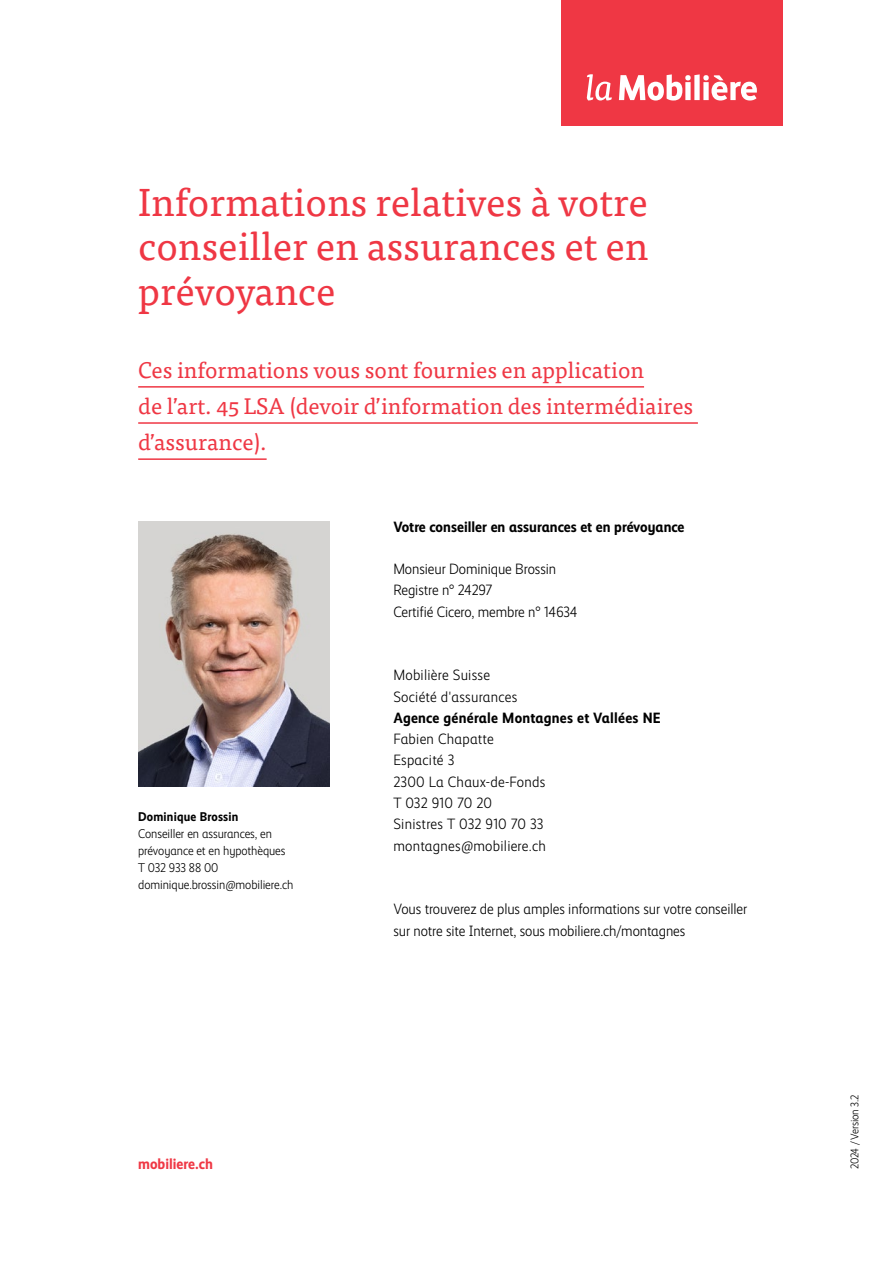
<style>
.page{position:relative;width:893px;height:1263px;background:#fff}
.page>*{position:absolute;margin:0;border:0;box-sizing:border-box;transform-origin:0 0}
.subheadline-1{font:39px/44.7px "Tisa Pro";color:#ef3744;text-align:justify}
.Lead_Unterstrichen_1{font:22.5px/36.2px "Tisa Pro";color:#ef3744}
.Adresse{font:300 15px/21.3px "Mobiliar Realist";letter-spacing:.015em;color:#000}
.paragraph_aftersubhe{font:300 15px/21.3px "Mobiliar Realist";letter-spacing:-.005em;color:#000}
.paragraph_01{font:300 15px "Mobiliar Realist";letter-spacing:-.005em;color:#000}
.subheadline-2{font:700 15px "Mobiliar Realist";color:#000}
.Standort{font:700 15px "Mobiliar Realist";letter-spacing:.015em;color:#000}
.Email{font:300 15px "Mobiliar Realist";letter-spacing:.015em;color:#000}
.t1{font:700 15px "Mobiliar Realist";color:#ef3744}
.paragraph_02{font:300 12.75px/17px "Mobiliar Realist";letter-spacing:-.005em;color:#000}
.paragraph_02-2{font:700 12.75px "Mobiliar Realist";letter-spacing:.015em;color:#000}
.paragraph{font:300 11.25px "Mobiliar Realist";letter-spacing:-.005em;color:#000}
</style>
<div class="page">
<hr style="left:138px;top:386px;width:506px;height:2px;background:#ef3744">
<hr style="left:138px;top:422px;width:560px;height:2px;background:#ef3744">
<hr style="left:138px;top:458px;width:129px;height:2px;background:#ef3744">
<img style="left:138px;top:521px;width:192px;height:266px">
<div style="left:561px;top:0;width:221px;height:125px;background:#ef3744"></div>
<svg style="left:619px;top:74px;width:138px;height:27px"></svg>
<svg style="left:587px;top:74px;width:25px;height:26px"></svg>
<p class="subheadline-1" style="left:138px;top:177px;width:512px">Informations relatives à votre conseiller en assurances et en prévoyance</p>
<p class="Lead_Unterstrichen_1" style="left:138px;top:351px;width:557px">Ces informations vous sont fournies en application<br>de lʼart. 45 LSA (devoir dʼinformation des intermédiaires dʼassurance).</p>
<p class="subheadline-2" style="left:393px;top:518px;width:293px">Votre conseiller en assurances et en prévoyance</p>
<p class="paragraph_02-2" style="left:138px;top:809px;width:102px">Dominique Brossin</p>
<p class="paragraph_02" style="left:138px;top:825px;width:149px">Conseiller en assurances, en prévoyance et en hypothèques</p>
<p class="paragraph_02" style="left:138px;top:859px;width:82px">T 032 933 88 00</p>
<p class="paragraph_02" style="left:138px;top:876px;width:157px">dominique.brossin@mobiliere.ch</p>
<p class="t1" style="left:138px;top:1155px;width:76px">mobiliere.ch</p>
<p class="paragraph_01" style="left:393px;top:561px;width:164px">Monsieur Dominique Brossin</p>
<p class="paragraph_01" style="left:393px;top:582px;width:100px">Registre n° 24297</p>
<p class="paragraph_01" style="left:393px;top:603px;width:186px">Certifié Cicero, membre n° 14634</p>
<p class="Adresse" style="left:393px;top:665px;width:125px">Mobilière Suisse<br>Société d'assurances</p>
<p class="Standort" style="left:393px;top:709px;width:269px">Agence générale Montagnes et Vallées NE</p>
<p class="Adresse" style="left:393px;top:729px;width:102px">Fabien Chapatte</p>
<p class="Adresse" style="left:393px;top:750px;width:62px">Espacité 3</p>
<p class="Adresse" style="left:393px;top:771px;width:154px">2300 La Chaux-de-Fonds</p>
<p class="Adresse" style="left:393px;top:792px;width:100px">T 032 910 70 20</p>
<p class="Adresse" style="left:393px;top:814px;width:152px">Sinistres T 032 910 70 33</p>
<p class="Email" style="left:393px;top:837px;width:154px">montagnes@mobiliere.ch</p>
<p class="paragraph_aftersubhe" style="left:393px;top:899px;width:355px">Vous trouverez de plus amples informations sur votre conseiller sur notre site Internet, sous mobiliere.ch/montagnes</p>
<p class="paragraph" style="left:848px;top:1169px;width:77px;rotate:-90deg">2024 /Version 3.2</p>
</div>
